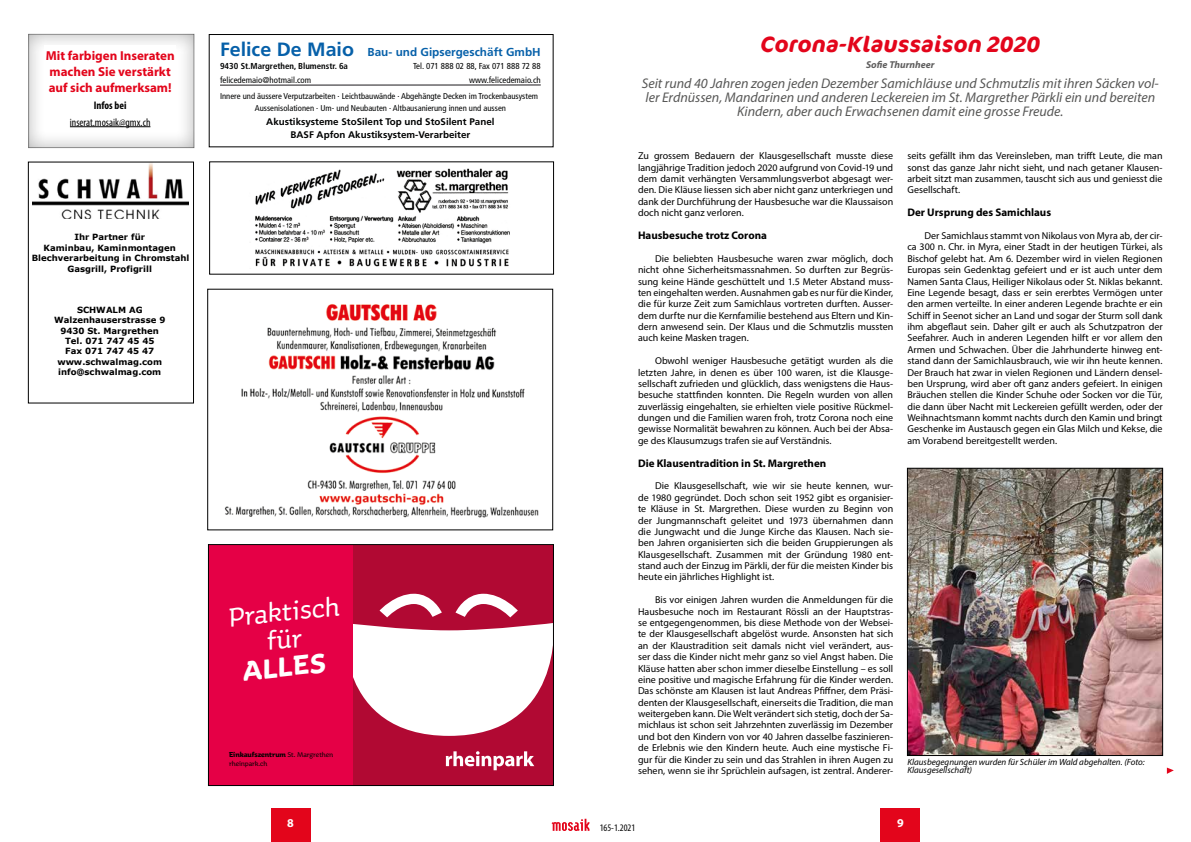
<style>
.page{position:relative;width:1191px;height:842px;background:#fff}
.page>*{position:absolute;margin:0;border:0;box-sizing:border-box;transform-origin:0 0}
.t1{font:28.7px/27.6px "Aniuk";color:#fff;text-align:center}
.t2{font:700 28.7px "Aniuk";color:#fff}
.t3{font:italic 700 22px "Cocon Pro";color:#e3051b}
.t4{font:italic 14px/14px "Myriad Pro";color:#575756;text-align:center}
.t5{font:700 13px/16px "Myriad Pro";color:#e3051b}
.t6{font:700 12px "Myriad Pro";color:#fff}
.t7{font:700 11.5px "Frutiger";color:#0660a9}
.t8{font:700 11px "Myriad Pro";color:#000}
.t9{font:condensed 11px "Myriad Pro";color:#000}
.t10{font:700 condensed 11px "Myriad Pro";color:#000}
.t11{font:10px/11.4px "Myriad Pro";color:#000;text-align:justify}
.t12{font:italic 700 10px "Myriad Pro";color:#5f5e5e}
.t13{font:condensed 10px "Myriad Pro";color:#000}
.t14{font:700 9.6px/13.4px "Frutiger";color:#010202;text-align:center}
.t15{font:italic 9px/8px "Myriad Pro";color:#000}
.t16{font:condensed 8.6px "Frutiger";color:#010202}
.t17{font:700 condensed 8.6px "Frutiger";color:#010202}
.t18{font:700 8.5px/10.4px "Verdana";color:#000;text-align:center}
.t19{font:condensed 8.4px/12.5px "Frutiger";color:#010202;text-align:center}
.t20{font:7.5px/8.7px "Aniuk";letter-spacing:-.005em;color:#000}
.s1{font-size:19.2px}
.s2{font-weight:700}
</style>
<div class="page">
<div style="left:271px;top:808px;width:39px;height:34px;background:#e3051b"></div>
<svg style="left:551px;top:819px;width:38px;height:12px"></svg>
<div style="left:880px;top:808px;width:40px;height:34px;background:#e3051b"></div>
<div style="left:288px;top:142px;width:104px;height:10px;background:#000;opacity:.45"></div>
<div style="left:209px;top:35px;width:344px;height:112px;background:#fff"></div>
<hr style="left:220px;top:85px;width:321px;height:1px;background:#1a171b">
<div style="left:209px;top:34px;width:344px;height:113px;border:1px solid #000"></div>
<img style="left:255px;top:168px;width:255px;height:99px">
<img style="left:33px;top:164px;width:156px;height:55px">
<div style="left:28px;top:162px;width:166px;height:241px;border:1px solid #000"></div>
<div style="left:21px;top:27px;width:175px;height:122px;background:#000;opacity:.33"></div>
<div style="left:45px;top:46px;width:131px;height:85px;background:#fff"></div>
<hr style="left:70px;top:126px;width:80px;height:1px;background:#000">
<div style="left:343px;top:545px;width:210px;height:240px;background:#b10933"></div>
<svg style="left:446px;top:751px;width:88px;height:19px"></svg>
<svg style="left:455px;top:594px;width:63px;height:23px"></svg>
<svg style="left:379px;top:594px;width:63px;height:23px"></svg>
<svg style="left:352px;top:623px;width:200px;height:113px"></svg>
<div style="left:208px;top:545px;width:144px;height:240px;background:#e50046"></div>
<div style="left:208px;top:544px;width:346px;height:242px;border:1px solid #000"></div>
<img style="left:909px;top:470px;width:251px;height:284px">
<div style="left:907px;top:468px;width:255px;height:288px;border:1px solid #000"></div>
<svg style="left:1166px;top:767px;width:7px;height:7px"></svg>
<img style="left:224px;top:304px;width:315px;height:214px">
<div style="left:207px;top:289px;width:346px;height:241px;border:1px solid #000"></div>
<h3 class="t5" style="left:46px;top:47px;width:130px">Mit farbigen Inseraten machen Sie verstärkt auf sich aufmerksam!</h3>
<p class="t10" style="left:94px;top:98px;width:34px">Infos bei</p>
<p class="t9" style="left:70px;top:115px;width:82px">inserat.mosaik@gmx.ch</p>
<p class="t7" style="left:220px;top:45px;width:322px"><span class="s1">Felice De Maio</span> Bau- und Gipsergeschäft GmbH</p>
<p class="t17" style="left:220px;top:61px;width:129px">9430 St.Margrethen, Blumenstr. 6a</p>
<p class="t16" style="left:413px;top:61px;width:129px">Tel. 071 888 02 88, Fax 071 888 72 88</p>
<p class="t16" style="left:220px;top:75px;width:93px">felicedemaio@hotmail.com</p>
<p class="t16" style="left:469px;top:75px;width:73px">www.felicedemaio.ch</p>
<p class="t19" style="left:220px;top:90px;width:319px">Innere und äussere Verputzarbeiten · Leichtbauwände · Abgehängte Decken im Trockenbausystem<br>Aussenisolationen · Um- und Neubauten · Altbausanierung innen und aussen</p>
<p class="t14" style="left:266px;top:114px;width:230px">Akustiksysteme StoSilent Top und StoSilent Panel<br>BASF Apfon Akustiksystem-Verarbeiter</p>
<p class="t18" style="left:32px;top:232px;width:159px">Ihr Partner für<br>Kaminbau, Kaminmontagen<br>Blechverarbeitung in Chromstahl<br>Gasgrill, Profigrill</p>
<p class="t18" style="left:54px;top:304px;width:113px">SCHWALM AG<br>Walzenhauserstrasse 9<br>9430 St. Margrethen<br>Tel. 071 747 45 45<br>Fax 071 747 45 47 www.schwalmag.com info@schwalmag.com</p>
<h1 class="t1" style="left:226px;top:603px;width:113px;rotate:-6deg">Praktisch für</h1>
<h1 class="t2" style="left:240px;top:654px;width:85px;rotate:-6deg">ALLES</h1>
<p class="t20" style="left:229px;top:751px;width:106px"><span class="s2">Einkaufszentrum</span> St. Margrethen rheinpark.ch</p>
<p class="t6" style="left:287px;top:816px;width:8px">8</p>
<h2 class="t3" style="left:760px;top:28px;width:281px">Corona-Klaussaison 2020</h2>
<p class="t12" style="left:866px;top:58px;width:70px">Sofie Thurnheer</p>
<p class="t4" style="left:642px;top:76px;width:518px">Seit rund 40 Jahren zogen jeden Dezember Samichläuse und Schmutzlis mit ihren Säcken vol&shy;ler Erdnüssen, Mandarinen und anderen Leckereien im St. Margrether Pärkli ein und bereiten<br>Kindern, aber auch Erwachsenen damit eine grosse Freude.</p>
<p class="t11" style="left:638px;top:150px;width:257px">Zu grossem Bedauern der Klausgesellschaft musste diese langjährige Tradition jedoch 2020 aufgrund von Covid-19 und dem damit verhängten Versammlungsverbot abgesagt wer&shy;den. Die Kläuse liessen sich aber nicht ganz unterkriegen und dank der Durchführung der Hausbesuche war die Klaussaison doch nicht ganz verloren.</p>
<p class="t8" style="left:638px;top:228px;width:130px">Hausbesuche trotz Corona</p>
<p class="t11" style="left:638px;top:253px;width:257px;text-indent:17px">Die beliebten Hausbesuche waren zwar möglich, doch nicht ohne Sicherheitsmassnahmen. So durften zur Begrüs&shy;sung keine Hände geschüttelt und 1.5 Meter Abstand muss&shy;ten eingehalten werden. Ausnahmen gab es nur für die Kinder, die für kurze Zeit zum Samichlaus vortreten durften. Ausser&shy;dem durfte nur die Kernfamilie bestehend aus Eltern und Kin&shy;dern anwesend sein. Der Klaus und die Schmutzlis mussten auch keine Masken tragen.</p>
<p class="t11" style="left:638px;top:355px;width:257px;text-indent:17px">Obwohl weniger Hausbesuche getätigt wurden als die letzten Jahre, in denen es über 100 waren, ist die Klausge&shy;sellschaft zufrieden und glücklich, dass wenigstens die Haus&shy;besuche stattfinden konnten. Die Regeln wurden von allen zuverlässig eingehalten, sie erhielten viele positive Rückmel&shy;dungen und die Familien waren froh, trotz Corona noch eine gewisse Normalität bewahren zu können. Auch bei der Absa&shy;ge des Klausumzugs trafen sie auf Verständnis.</p>
<p class="t8" style="left:638px;top:456px;width:190px">Die Klausentradition in St. Margrethen</p>
<p class="t11" style="left:638px;top:480px;width:257px;text-indent:17px">Die Klausgesellschaft, wie wir sie heute kennen, wur&shy;de 1980 gegründet. Doch schon seit 1952 gibt es organisier&shy;te Kläuse in St. Margrethen. Diese wurden zu Beginn von der Jungmannschaft geleitet und 1973 übernahmen dann die Jungwacht und die Junge Kirche das Klausen. Nach sie&shy;ben Jahren organisierten sich die beiden Gruppierungen als Klausgesellschaft. Zusammen mit der Gründung 1980 ent&shy;stand auch der Einzug im Pärkli, der für die meisten Kinder bis heute ein jährliches Highlight ist.</p>
<p class="t11" style="left:638px;top:594px;width:257px;text-indent:17px">Bis vor einigen Jahren wurden die Anmeldungen für die Hausbesuche noch im Restaurant Rössli an der Hauptstras&shy;se entgegengenommen, bis diese Methode von der Websei&shy;te der Klausgesellschaft abgelöst wurde. Ansonsten hat sich an der Klaustradition seit damals nicht viel verändert, aus&shy;ser dass die Kinder nicht mehr ganz so viel Angst haben. Die Kläuse hatten aber schon immer dieselbe Einstellung – es soll eine positive und magische Erfahrung für die Kinder werden.<br>Das schönste am Klausen ist laut Andreas Pfiffner, dem Präsi&shy;denten der Klausgesellschaft, einerseits die Tradition, die man weitergeben kann. Die Welt verändert sich stetig, doch der Sa&shy;michlaus ist schon seit Jahrzehnten zuverlässig im Dezember und bot den Kindern von vor 40 Jahren dasselbe faszinieren&shy;de Erlebnis wie den Kindern heute. Auch eine mystische Fi&shy;gur für die Kinder zu sein und das Strahlen in ihren Augen zu sehen, wenn sie ihr Sprüchlein aufsagen, ist zentral. Anderer-</p>
<p class="t11" style="left:907px;top:150px;width:257px">seits gefällt ihm das Vereinsleben, man trifft Leute, die man sonst das ganze Jahr nicht sieht, und nach getaner Klausen&shy;arbeit sitzt man zusammen, tauscht sich aus und geniesst die Gesellschaft.</p>
<p class="t8" style="left:907px;top:205px;width:145px">Der Ursprung des Samichlaus</p>
<p class="t11" style="left:907px;top:230px;width:257px;text-indent:17px">Der Samichlaus stammt von Nikolaus von Myra ab, der cir&shy;ca 300 n. Chr. in Myra, einer Stadt in der heutigen Türkei, als Bischof gelebt hat. Am 6. Dezember wird in vielen Regionen Europas sein Gedenktag gefeiert und er ist auch unter dem Namen Santa Claus, Heiliger Nikolaus oder St. Niklas bekannt.<br>Eine Legende besagt, dass er sein ererbtes Vermögen unter den armen verteilte. In einer anderen Legende brachte er ein Schiff in Seenot sicher an Land und sogar der Sturm soll dank ihm abgeflaut sein. Daher gilt er auch als Schutzpatron der Seefahrer. Auch in anderen Legenden hilft er vor allem den Armen und Schwachen. Über die Jahrhunderte hinweg ent&shy;stand dann der Samichlausbrauch, wie wir ihn heute kennen.<br>Der Brauch hat zwar in vielen Regionen und Ländern densel&shy;ben Ursprung, wird aber oft ganz anders gefeiert. In einigen Bräuchen stellen die Kinder Schuhe oder Socken vor die Tür, die dann über Nacht mit Leckereien gefüllt werden, oder der Weihnachtsmann kommt nachts durch den Kamin und bringt Geschenke im Austausch gegen ein Glas Milch und Kekse, die am Vorabend bereitgestellt werden.</p>
<p class="t15" style="left:907px;top:758px;width:239px">Klausbegegnungen wurden für Schüler im Wald abgehalten. (Foto:<br>Klausgesellschaft)</p>
<p class="t13" style="left:600px;top:822px;width:37px">165-1.2021</p>
<p class="t6" style="left:897px;top:816px;width:8px">9</p>
</div>
